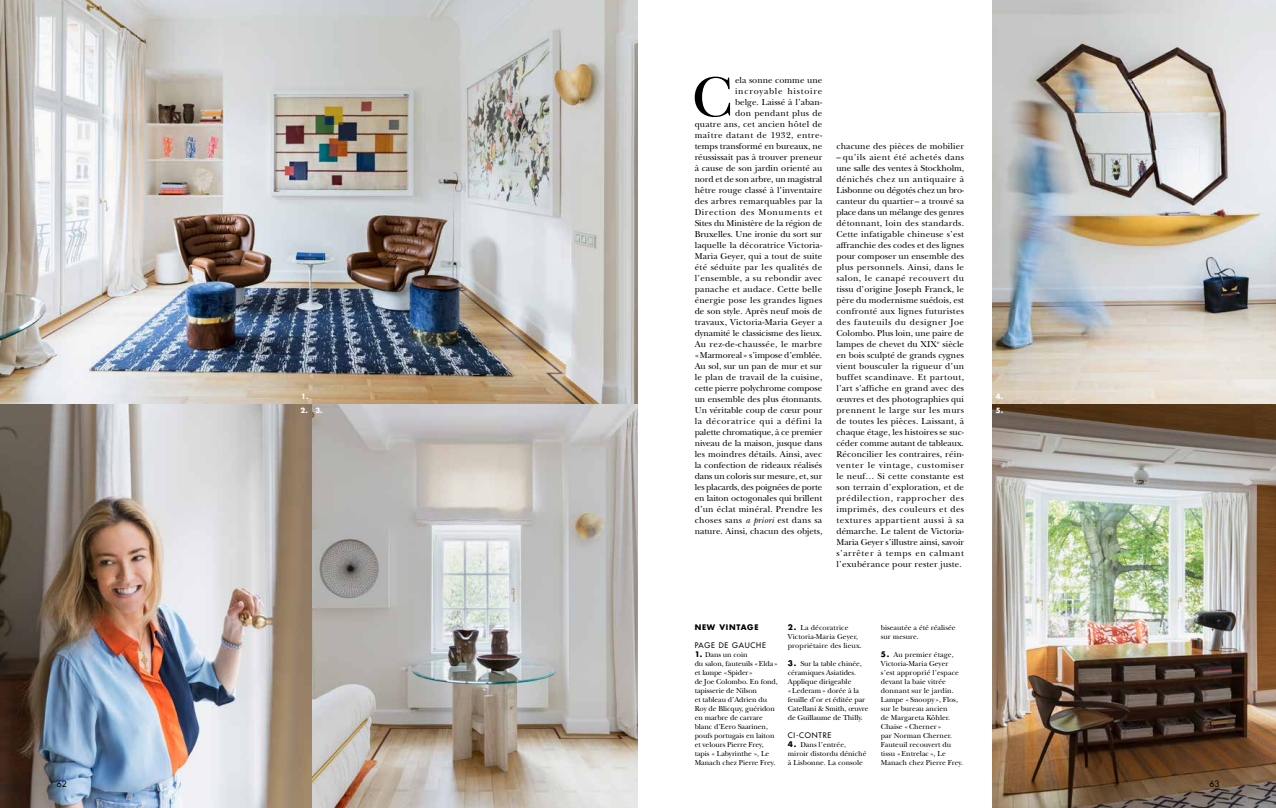
<style>
.page{position:relative;width:1276px;height:808px;background:#fff}
.page>*{position:absolute;margin:0;border:0;box-sizing:border-box;transform-origin:0 0}
.t1{font:59px "New Baskerville Std";color:#000}
.t2{font:9px/11px "New Baskerville Std";letter-spacing:.005em;color:#000;text-align:right}
.t3{font:500 8.5px "Futura Std";color:#000}
.t4{font:7.5px/9px "New Baskerville Std";color:#000}
.t5{font:500 7.5px "Futura Std";letter-spacing:.1em;color:#000}
.t6{font:700 7.5px "Futura Std";letter-spacing:.1em;color:#000}
.t7{font:700 7px/14.1px "Futura Std";color:#fff}
.s1{font-style:italic}
.s2{font-family:"Futura Std";font-weight:700}
</style>
<div class="page">
<img style="left:0;top:0;width:638px;height:808px">
<img style="left:992px;top:0;width:284px;height:808px">
<p class="t7" style="left:301px;top:389px;width:9px">1.</p>
<p class="t7" style="left:301px;top:404px;width:23px">2. 3.</p>
<h1 class="t1" style="left:692px;top:63px;width:42px">C</h1>
<p class="t2" style="left:694px;top:75px;width:129px">ela sonne comme une incroyable histoire<br>belge. Laissé à l’aban-<br>don pendant plus de<br>quatre ans, cet ancien hôtel de maître datant de 1932, entre&shy;temps transformé en bureaux, ne réussissait pas à trouver preneur à cause de son jardin orienté au nord et de son arbre, un magistral hêtre rouge classé à l’inventaire des arbres remarquables par la<br>Direction des Monuments et<br>Sites du Ministère de la région de<br>Bruxelles. Une ironie du sort sur laquelle la décoratrice Victoria-<br>Maria Geyer, qui a tout de suite été séduite par les qualités de l’ensemble, a su rebondir avec panache et audace. Cette belle énergie pose les grandes lignes de son style. Après neuf mois de travaux, Victoria-Maria Geyer a dynamité le classicisme des lieux.<br>Au rez-de-chaussée, le marbre «Marmoreal» s’impose d’emblée.<br>Au sol, sur un pan de mur et sur le plan de travail de la cuisine, cette pierre polychrome compose un ensemble des plus étonnants.<br>Un véritable coup de cœur pour la décoratrice qui a défini la palette chromatique, à ce premier niveau de la maison, jusque dans les moindres détails. Ainsi, avec la confection de rideaux réalisés dans un coloris sur mesure, et, sur les placards, des poignées de porte en laiton octogonales qui brillent d’un éclat minéral. Prendre les choses sans <span class="s1">a priori</span> est dans sa nature. Ainsi, chacun des objets,</p>
<p class="t2" style="left:836px;top:141px;width:129px">chacune des pièces de mobilier</p>
<p class="t2" style="left:836px;top:152px;width:129px;text-align:justify">– qu’ils aient été achetés dans une salle des ventes à Stockholm, dénichés chez un antiquaire à Lisbonne ou dégotés chez un bro&shy;canteur du quartier– a trouvé sa place dans un mélange des genres détonnant, loin des standards.<br>Cette infatigable chineuse s’est affranchie des codes et des lignes pour composer un ensemble des plus personnels. Ainsi, dans le salon, le canapé recouvert du tissu d’origine Joseph Franck, le père du modernisme suédois, est confronté aux lignes futuristes des fauteuils du designer Joe Colombo. Plus loin, une paire de lampes de chevet du XIX<sup>e</sup> siècle en bois sculpté de grands cygnes vient bousculer la rigueur d’un buffet scandinave. Et partout, l’art s’affiche en grand avec des œuvres et des photographies qui prennent le large sur les murs de toutes les pièces. Laissant, à chaque étage, les histoires se suc&shy;céder comme autant de tableaux.<br>Réconcilier les contraires, réin&shy;venter le vintage, customiser le neuf… Si cette constante est son terrain d’exploration, et de prédilection, rapprocher des imprimés, des couleurs et des textures appartient aussi à sa démarche. Le talent de Victoria-Maria Geyer s’illustre ainsi, savoir s’arrêter à temps en calmant l’exubérance pour rester juste.</p>
<p class="t6" style="left:694px;top:622px;width:65px">NEW VINTAGE</p>
<p class="t5" style="left:694px;top:641px;width:73px">PAGE DE GAUCHE</p>
<p class="t4" style="left:694px;top:650px;width:85px"><span class="s2">1.</span> Dans un coin<br>du salon, fauteuils «Elda» et lampe «Spider»<br>de Joe Colombo. En fond, tapisserie de Nilson<br>et tableau d’Adrien du<br>Roy de Blicquy, guéridon en marbre de carrare blanc d’Eero Saarinen, poufs portugais en laiton et velours Pierre Frey, tapis « Labyrinthe », Le<br>Manach chez Pierre Frey.</p>
<p class="t4" style="left:788px;top:623px;width:76px"><span class="s2">2.</span> La décoratrice<br>Victoria-Maria Geyer, propriétaire des lieux.</p>
<p class="t4" style="left:788px;top:659px;width:82px"><span class="s2">3.</span> Sur la table chinée, céramiques Asiatides.<br>Applique dirigeable «Lederam» dorée à la feuille d’or et éditée par<br>Catellani &amp; Smith, œuvre de Guillaume de Thilly.</p>
<p class="t5" style="left:788px;top:731px;width:45px">CI-CONTRE</p>
<p class="t4" style="left:788px;top:740px;width:80px"><span class="s2">4.</span> Dans l’entrée, miroir distordu déniché à Lisbonne. La console</p>
<p class="t4" style="left:881px;top:623px;width:76px">biseautée a été réalisée sur mesure.</p>
<p class="t4" style="left:881px;top:650px;width:84px"><span class="s2">5.</span> Au premier étage,<br>Victoria-Maria Geyer s’est approprié l’espace devant la baie vitrée donnant sur le jardin.<br>Lampe «Snoopy », Flos, sur le bureau ancien<br>de Margareta Köhler.<br>Chaise «Cherner »<br>par Norman Cherner.<br>Fauteuil recouvert du tissu «Entrelac », Le<br>Manach chez Pierre Frey.</p>
<p class="t7" style="left:996px;top:389px;width:9px">4.<br>5.</p>
<p class="t3" style="left:57px;top:779px;width:11px">62</p>
<p class="t3" style="left:1209px;top:779px;width:11px">63</p>
</div>
